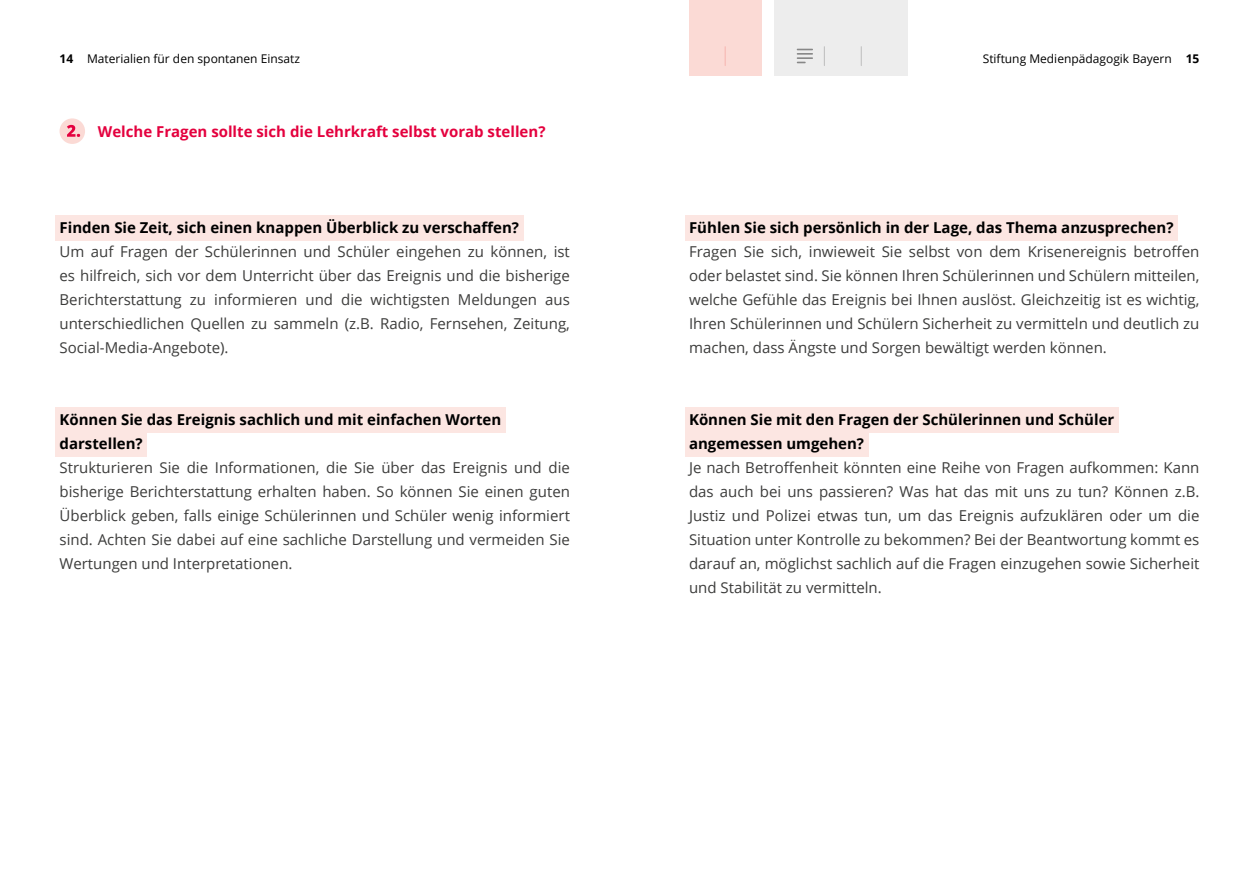
<style>
.page{position:relative;width:1259px;height:893px;background:#fff}
.page>*{position:absolute;margin:0;border:0;box-sizing:border-box;transform-origin:0 0}
.t1{font:15px/24px "Open Sans";color:#3c3c3b;text-align:justify}
.t2{font:700 15px/24px "Open Sans";color:#000}
.t3{font:700 15px "Open Sans";color:#e4013e}
.t4{font:12px "Open Sans";color:#000}
.s1{font-weight:700}
</style>
<div class="page">
<div style="left:689px;top:0;width:72px;height:76px;background:#fbdad5"></div>
<div style="left:774px;top:0;width:134px;height:76px;background:#ededed"></div>
<svg style="left:797px;top:49px;width:16px;height:14px"></svg>
<svg style="left:724px;top:47px;width:2px;height:19px"></svg>
<svg style="left:824px;top:47px;width:1px;height:19px"></svg>
<svg style="left:860px;top:47px;width:2px;height:19px"></svg>
<div style="left:55px;top:215px;width:468px;height:26px;background:#fce6e2"></div>
<div style="left:55px;top:407px;width:450px;height:26px;background:#fce6e2"></div>
<div style="left:55px;top:431px;width:92px;height:26px;background:#fce6e2"></div>
<div style="left:60px;top:118px;width:25px;height:26px;background:#fbdad5;border-radius:50%"></div>
<svg style="left:67px;top:125px;width:13px;height:12px"></svg>
<div style="left:685px;top:215px;width:492px;height:26px;background:#fce6e2"></div>
<div style="left:685px;top:407px;width:433px;height:26px;background:#fce6e2"></div>
<div style="left:685px;top:431px;width:183px;height:26px;background:#fce6e2"></div>
<p class="t4" style="left:60px;top:51px;width:242px"><span class="s1">14</span> Materialien für den spontanen Einsatz</p>
<p class="t4" style="left:982px;top:51px;width:218px">Stiftung Medienpädagogik Bayern <span class="s1">15</span></p>
<p class="t3" style="left:98px;top:121px;width:449px">Welche Fragen sollte sich die Lehrkraft selbst vorab stellen?</p>
<p class="t2" style="left:60px;top:215px;width:461px">Finden Sie Zeit, sich einen knappen Überblick zu verschaffen?</p>
<p class="t1" style="left:60px;top:239px;width:512px">Um auf Fragen der Schülerinnen und Schüler eingehen zu können, ist es hilfreich, sich vor dem Unterricht über das Ereignis und die bisherige Berichterstattung zu informieren und die wichtigsten Meldungen aus unterschiedlichen Quellen zu sammeln (z.B. Radio, Fernsehen, Zeitung, Social-Media-Angebote).</p>
<p class="t2" style="left:60px;top:407px;width:443px">Können Sie das Ereignis sachlich und mit einfachen Worten darstellen?</p>
<p class="t1" style="left:60px;top:455px;width:512px">Strukturieren Sie die Informationen, die Sie über das Ereignis und die bisherige Berichterstattung erhalten haben. So können Sie einen guten Überblick geben, falls einige Schülerinnen und Schüler wenig informiert sind. Achten Sie dabei auf eine sachliche Darstellung und vermeiden Sie Wertungen und Interpretationen.</p>
<p class="t2" style="left:689px;top:215px;width:486px">Fühlen Sie sich persönlich in der Lage, das Thema anzusprechen?</p>
<p class="t1" style="left:689px;top:239px;width:512px">Fragen Sie sich, inwieweit Sie selbst von dem Krisenereignis betroffen oder belastet sind. Sie können Ihren Schülerinnen und Schülern mitteilen, welche Gefühle das Ereignis bei Ihnen auslöst. Gleichzeitig ist es wichtig, Ihren Schülerinnen und Schülern Sicherheit zu vermitteln und deutlich zu machen, dass Ängste und Sorgen bewältigt werden können.</p>
<p class="t2" style="left:689px;top:407px;width:427px">Können Sie mit den Fragen der Schülerinnen und Schüler angemessen umgehen?</p>
<p class="t1" style="left:689px;top:455px;width:512px">Je nach Betroffenheit könnten eine Reihe von Fragen aufkommen: Kann das auch bei uns passieren? Was hat das mit uns zu tun? Können z.B.<br>Justiz und Polizei etwas tun, um das Ereignis aufzuklären oder um die Situation unter Kontrolle zu bekommen? Bei der Beantwortung kommt es darauf an, möglichst sachlich auf die Fragen einzugehen sowie Sicherheit und Stabilität zu vermitteln.</p>
</div>
